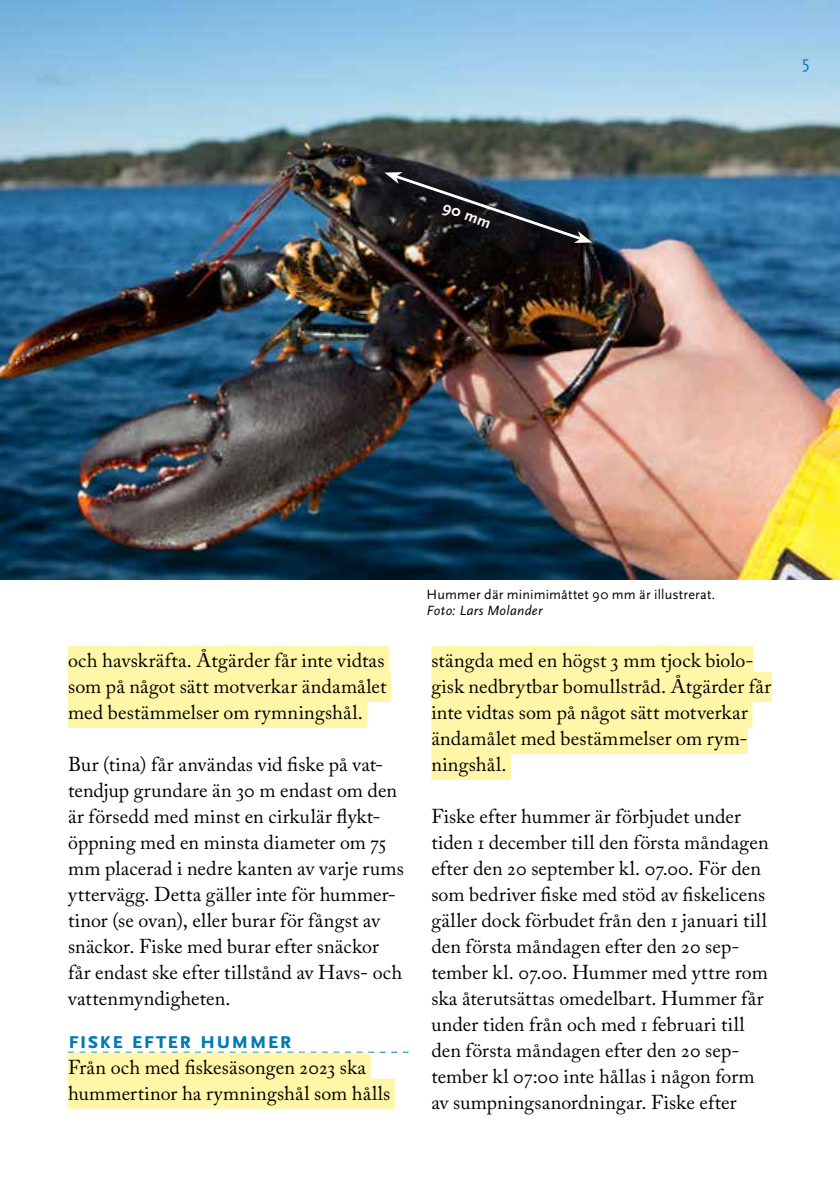
<style>
.page{position:relative;width:840px;height:1191px;background:#fff}
.page>*{position:absolute;margin:0;border:0;box-sizing:border-box;transform-origin:0 0}
.t1{font:700 24px "Scala Sans Pro";letter-spacing:.015em;color:#007aaf}
.t2{font:20px/26px "Adobe Caslon Pro";letter-spacing:.005em;color:#000}
.t3{font:18px "Scala Sans Pro";color:#007aaf}
.t4{font:700 16px "Scala Sans Pro";color:#fff}
.t5{font:14px "Scala Sans Pro";letter-spacing:.01em;color:#000}
.t6{font:italic 14px "Scala Sans Pro";letter-spacing:.02em;color:#000}
</style>
<div class="page">
<div style="left:431px;top:750px;width:80px;height:30px;background:#fff6a7"></div>
<div style="left:431px;top:724px;width:316px;height:30px;background:#fff6a7"></div>
<div style="left:431px;top:698px;width:321px;height:30px;background:#fff6a7"></div>
<div style="left:431px;top:672px;width:340px;height:30px;background:#fff6a7"></div>
<div style="left:431px;top:646px;width:322px;height:30px;background:#fff6a7"></div>
<div style="left:68px;top:1078px;width:326px;height:30px;background:#fff6a7"></div>
<svg style="left:68px;top:1051px;width:340px;height:1px"></svg>
<div style="left:68px;top:1052px;width:302px;height:30px;background:#fff6a7"></div>
<div style="left:68px;top:698px;width:299px;height:30px;background:#fff6a7"></div>
<div style="left:68px;top:672px;width:323px;height:30px;background:#fff6a7"></div>
<div style="left:68px;top:646px;width:321px;height:30px;background:#fff6a7"></div>
<img style="left:0;top:0;width:839px;height:580px">
<img style="left:384px;top:172px;width:208px;height:71px">
<p class="t4" style="left:447px;top:197px;width:50px;rotate:21deg">90 mm</p>
<p class="t3" style="left:801px;top:52px;width:9px">5</p>
<p class="t2" style="left:68px;top:647px;width:320px;text-align:justify">och havskräfta. Åtgärder får inte vidtas som på något sätt motverkar ändamålet med bestämmelser om rymningshål.</p>
<p class="t2" style="left:68px;top:751px;width:337px">Bur (tina) får användas vid fske på vat&shy;tendjup grundare än 30 m endast om den är försedd med minst en cirkulär fykt&shy;öppning med en minsta diameter om 75 mm placerad i nedre kanten av varje rums yttervägg. Detta gäller inte för hummer&shy;tinor (se ovan), eller burar för fångst av snäckor. Fiske med burar efter snäckor får endast ske efter tillstånd av Havs- och vattenmyndigheten.</p>
<p class="t1" style="left:68px;top:1025px;width:225px">Fiske eFter hummer</p>
<p class="t2" style="left:68px;top:1053px;width:323px">Från och med fskesäsongen 2023 ska hummertinor ha rymningshål som hålls</p>
<p class="t5" style="left:426px;top:586px;width:290px">Hummer där minimimåttet 90 mm är illustrerat.</p>
<p class="t6" style="left:426px;top:602px;width:117px">Foto: Lars Molander</p>
<p class="t2" style="left:431px;top:647px;width:341px">stängda med en högst 3 mm tjock biolo&shy;gisk nedbrytbar bomullstråd. Åtgärder får inte vidtas som på något sätt motverkar ändamålet med bestämmelser om rym&shy;ningshål.</p>
<p class="t2" style="left:431px;top:803px;width:338px">Fiske efter hummer är förbjudet under tiden 1 december till den första måndagen efter den 20 september kl. 07.00. För den som bedriver fske med stöd av fskelicens gäller dock förbudet från den 1 januari till den första måndagen efter den 20 sep&shy;tember kl. 07.00. Hummer med yttre rom ska återutsättas omedelbart. Hummer får under tiden från och med 1 februari till den första måndagen efter den 20 sep&shy;tember kl 07:00 inte hållas i någon form av sumpningsanordningar. Fiske efter</p>
</div>
